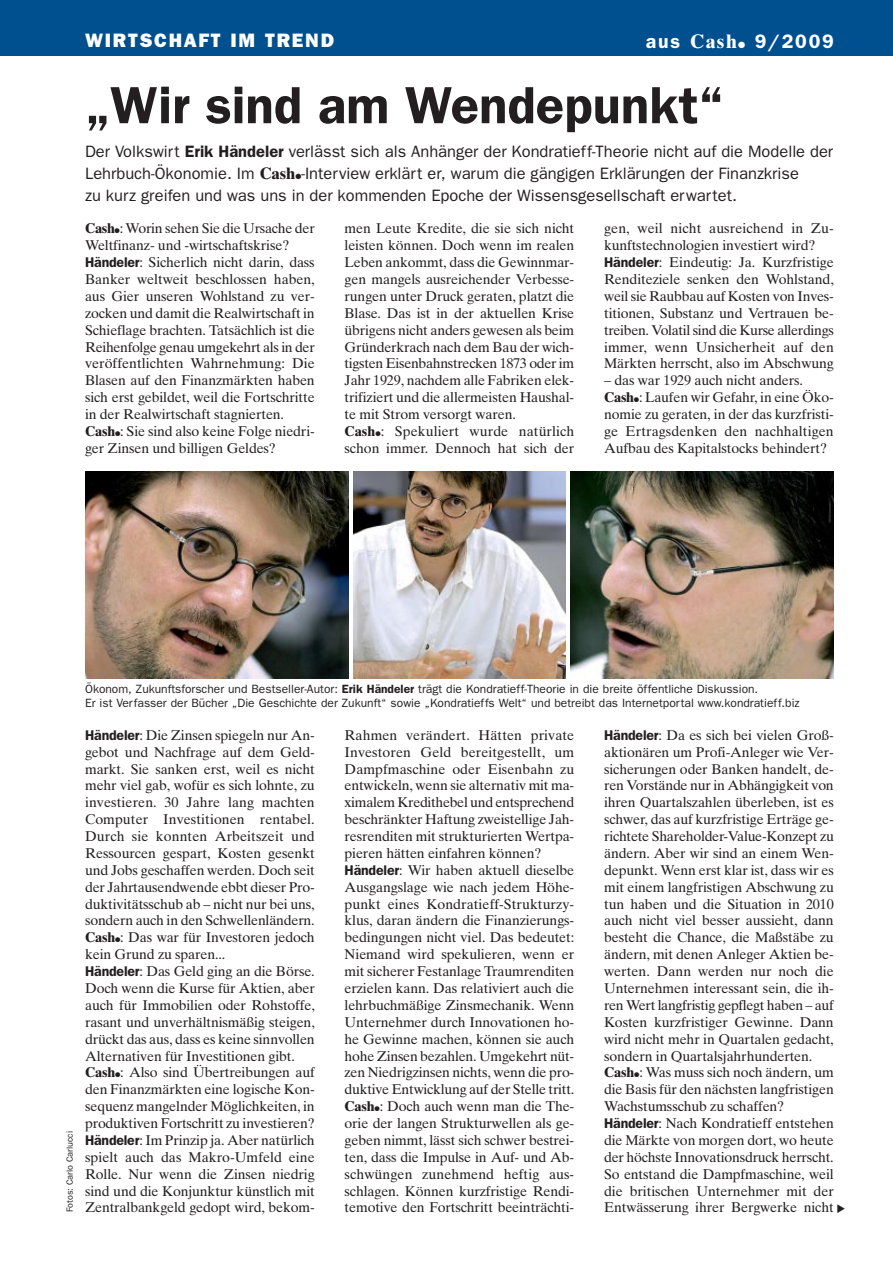
<style>
.page{position:relative;width:893px;height:1262px;background:#fff}
.page>*{position:absolute;margin:0;border:0;box-sizing:border-box;transform-origin:0 0}
.t1{font:600 52.5px "Franklin Gothic";color:#231f20}
.t2{font:800 19.5px "Franklin Gothic";letter-spacing:.09em;color:#fff}
.t3{font:600 19.5px "Franklin Gothic";letter-spacing:.09em;color:#fff}
.t4{font:16.5px/21.8px "Franklin Gothic";color:#231f20}
.t5{font:14.1px/16.8px "Times Ten";letter-spacing:-.01em;color:#231f20}
.t6{font:12px/14.4px "Franklin Gothic";color:#231f20}
.t7{font:9px "Franklin Gothic";color:#231f20}
.s1{font-family:"Times Ten";font-weight:700}
.s2{font-weight:600}
.s3{font-weight:700}
.s4{font-family:"Franklin Gothic";font-weight:600}
</style>
<div class="page">
<div style="left:0;top:0;width:892px;height:55px;background:#00508f"></div>
<img style="left:85px;top:471px;width:264px;height:207px">
<img style="left:353px;top:471px;width:213px;height:207px">
<img style="left:570px;top:471px;width:263px;height:207px">
<h2 class="t2" style="left:85px;top:34px;width:250px">WIRTSCHAFT IM TREND</h2>
<h2 class="t3" style="left:646px;top:35px;width:189px">aus <span class="s1">Cash</span>● 9/2009</h2>
<h1 class="t1" style="left:85px;top:87px;width:640px">„Wir sind am Wendepunkt“</h1>
<p class="t4" style="left:85px;top:142px;width:749px">Der Volkswirt <span class="s2">Erik Händeler</span> verlässt sich als Anhänger der Kondratieff-Theorie nicht auf die Modelle der<br>Lehrbuch-Ökonomie. Im <span class="s1">Cash</span>●-Interview erklärt er, warum die gängigen Erklärungen der Finanzkrise<br>zu kurz greifen und was uns in der kommenden Epoche der Wissensgesellschaft erwartet.</p>
<p class="t5" style="left:85px;top:221px;width:231px"><span class="s3">Cash</span>●: Worin sehen Sie die Ursache der Weltfinanz- und -wirtschaftskrise?<br><span class="s4">Händeler</span>: Sicherlich nicht darin, dass Banker weltweit beschlossen haben, aus Gier unseren Wohlstand zu ver&shy;zocken und damit die Realwirtschaft in Schieflage brachten. Tatsächlich ist die Reihenfolge genau umgekehrt als in der veröffentlichten Wahrnehmung: Die Blasen auf den Finanzmärkten haben sich erst gebildet, weil die Fortschritte in der Realwirtschaft stagnierten.<br><span class="s3">Cash</span>●: Sie sind also keine Folge niedri&shy;ger Zinsen und billigen Geldes?</p>
<p class="t5" style="left:344px;top:221px;width:231px">men Leute Kredite, die sie sich nicht leisten können. Doch wenn im realen Leben ankommt, dass die Gewinnmar&shy;gen mangels ausreichender Verbesse&shy;rungen unter Druck geraten, platzt die Blase. Das ist in der aktuellen Krise übrigens nicht anders gewesen als beim Gründerkrach nach dem Bau der wich&shy;tigsten Eisenbahnstrecken 1873 oder im Jahr 1929, nachdem alle Fabriken elek&shy;trifiziert und die allermeisten Haushal&shy;te mit Strom versorgt waren.<br><span class="s3">Cash</span>●: Spekuliert wurde natürlich schon immer. Dennoch hat sich der</p>
<p class="t5" style="left:604px;top:221px;width:231px">gen, weil nicht ausreichend in Zu&shy;kunftstechnologien investiert wird?<br><span class="s4">Händeler</span>: Eindeutig: Ja. Kurzfristige Renditeziele senken den Wohlstand, weil sie Raubbau auf Kosten von Inves&shy;titionen, Substanz und Vertrauen be&shy;treiben. Volatil sind die Kurse allerdings immer, wenn Unsicherheit auf den Märkten herrscht, also im Abschwung</p>
<p class="t5" style="left:604px;top:373px;width:231px">– das war 1929 auch nicht anders.<br><span class="s3">Cash</span>●: Laufen wir Gefahr, in eine Öko&shy;nomie zu geraten, in der das kurzfristi&shy;ge Ertragsdenken den nachhaltigen Aufbau des Kapitalstocks behindert?</p>
<p class="t7" style="left:67px;top:1212px;width:83px;rotate:-90deg">Fotos: Carlo Carlucci</p>
<p class="t6" style="left:85px;top:683px;width:716px">Ökonom, Zukunftsforscher und Bestseller-Autor: <span class="s2">Erik Händeler</span> trägt die Kondratieff-Theorie in die breite öffentliche Diskussion.<br>Er ist Verfasser der Bücher „Die Geschichte der Zukunft“ sowie „Kondratieffs Welt“ und betreibt das Internetportal www.kondratieff.biz</p>
<p class="t5" style="left:85px;top:728px;width:231px"><span class="s4">Händeler</span>: Die Zinsen spiegeln nur An&shy;gebot und Nachfrage auf dem Geld&shy;markt. Sie sanken erst, weil es nicht mehr viel gab, wofür es sich lohnte, zu investieren. 30 Jahre lang machten Computer Investitionen rentabel.<br>Durch sie konnten Arbeitszeit und Ressourcen gespart, Kosten gesenkt und Jobs geschaffen werden. Doch seit der Jahrtausendwende ebbt dieser Pro&shy;duktivitätsschub ab – nicht nur bei uns, sondern auch in den Schwellenländern.<br><span class="s3">Cash</span>●: Das war für Investoren jedoch kein Grund zu sparen...<br><span class="s4">Händeler</span>: Das Geld ging an die Börse.<br>Doch wenn die Kurse für Aktien, aber auch für Immobilien oder Rohstoffe, rasant und unverhältnismäßig steigen, drückt das aus, dass es keine sinnvollen Alternativen für Investitionen gibt.<br><span class="s3">Cash</span>●: Also sind Übertreibungen auf den Finanzmärkten eine logische Kon&shy;sequenz mangelnder Möglichkeiten, in produktiven Fortschritt zu investieren?<br><span class="s4">Händeler</span>: Im Prinzip ja. Aber natürlich spielt auch das Makro-Umfeld eine Rolle. Nur wenn die Zinsen niedrig sind und die Konjunktur künstlich mit Zentralbankgeld gedopt wird, bekom-</p>
<p class="t5" style="left:344px;top:728px;width:231px">Rahmen verändert. Hätten private Investoren Geld bereitgestellt, um Dampfmaschine oder Eisenbahn zu entwickeln, wenn sie alternativ mit ma&shy;ximalem Kredithebel und entsprechend beschränkter Haftung zweistellige Jah&shy;resrenditen mit strukturierten Wertpa&shy;pieren hätten einfahren können?<br><span class="s4">Händeler</span>: Wir haben aktuell dieselbe Ausgangslage wie nach jedem Höhe&shy;punkt eines Kondratieff-Strukturzy&shy;klus, daran ändern die Finanzierungs&shy;bedingungen nicht viel. Das bedeutet:<br>Niemand wird spekulieren, wenn er mit sicherer Festanlage Traumrenditen erzielen kann. Das relativiert auch die lehrbuchmäßige Zinsmechanik. Wenn Unternehmer durch Innovationen ho&shy;he Gewinne machen, können sie auch hohe Zinsen bezahlen. Umgekehrt nüt&shy;zen Niedrigzinsen nichts, wenn die pro&shy;duktive Entwicklung auf der Stelle tritt.<br><span class="s3">Cash</span>●: Doch auch wenn man die The&shy;orie der langen Strukturwellen als ge&shy;geben nimmt, lässt sich schwer bestrei&shy;ten, dass die Impulse in Auf- und Ab&shy;schwüngen zunehmend heftig aus&shy;schlagen. Können kurzfristige Rendi&shy;temotive den Fortschritt beeinträchti-</p>
<p class="t5" style="left:604px;top:728px;width:231px"><span class="s4">Händeler</span>: Da es sich bei vielen Groß&shy;aktionären um Profi-Anleger wie Ver&shy;sicherungen oder Banken handelt, de&shy;ren Vorstände nur in Abhängigkeit von ihren Quartalszahlen überleben, ist es schwer, das auf kurzfristige Erträge ge&shy;richtete Shareholder-Value-Konzept zu ändern. Aber wir sind an einem Wen&shy;depunkt. Wenn erst klar ist, dass wir es mit einem langfristigen Abschwung zu tun haben und die Situation in 2010 auch nicht viel besser aussieht, dann besteht die Chance, die Maßstäbe zu ändern, mit denen Anleger Aktien be&shy;werten. Dann werden nur noch die Unternehmen interessant sein, die ih&shy;ren Wert langfristig gepflegt haben – auf Kosten kurzfristiger Gewinne. Dann wird nicht mehr in Quartalen gedacht, sondern in Quartalsjahrhunderten.<br><span class="s3">Cash</span>●: Was muss sich noch ändern, um die Basis für den nächsten langfristigen Wachstumsschub zu schaffen?<br><span class="s4">Händeler</span>: Nach Kondratieff entstehen die Märkte von morgen dort, wo heute der höchste Innovationsdruck herrscht.<br>So entstand die Dampfmaschine, weil die britischen Unternehmer mit der Entwässerung ihrer Bergwerke nicht</p>
</div>
